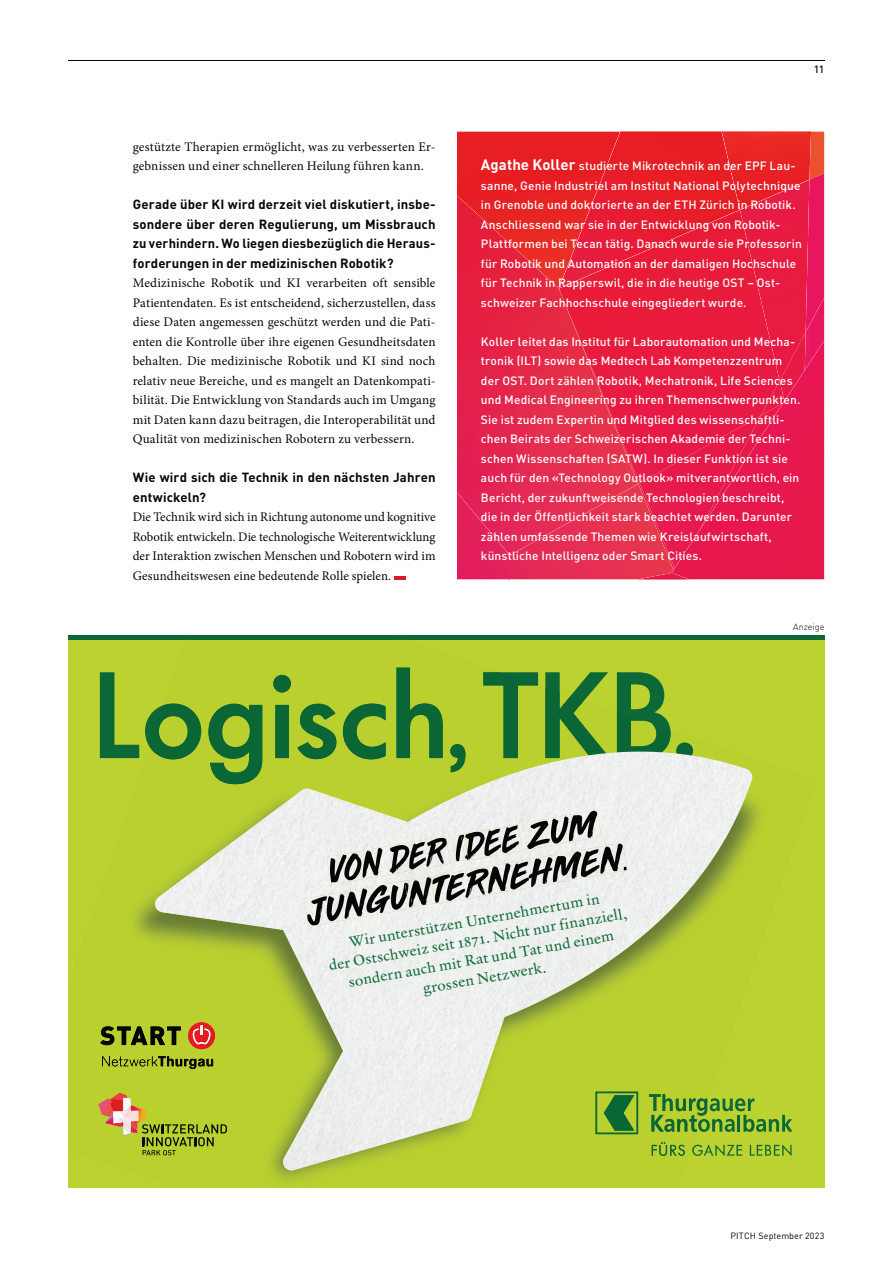
<style>
.page{position:relative;width:893px;height:1263px;background:#fff}
.page>*{position:absolute;margin:0;border:0;box-sizing:border-box;transform-origin:0 0}
.t1{font:15px/19.5px "Verdigris MVB Pro Text";color:#0c6937;text-align:center}
.t2{font:13.05px/19.5px "Minion Pro";letter-spacing:.01em;color:#070804;text-align:justify}
.t3{font:700 13.05px/19.5px "DINOT";letter-spacing:.01em;color:#070804;text-align:justify}
.t4{font:500 12px/19.5px "DINOT";letter-spacing:.01em;color:#fff}
.t5{font:500 10.5px "DINOT";color:#070804}
.t6{font:9px "DINOT";letter-spacing:.015em;color:#070804}
.t7{font:300 9px "DINOT";letter-spacing:.005em;color:#070804}
.s1{font-weight:700;font-size:15px}
</style>
<div class="page">
<hr style="left:68px;top:60px;width:756px;height:1px;background:#070804">
<img style="left:811px;top:131px;width:13px;height:42px">
<img style="left:457px;top:555px;width:52px;height:25px">
<div style="left:509px;top:555px;width:128px;height:25px;background:#e52d55"></div>
<div style="left:809px;top:173px;width:15px;height:124px;background:#e81660"></div>
<img style="left:457px;top:289px;width:180px;height:266px">
<img style="left:457px;top:131px;width:102px;height:158px">
<div style="left:620px;top:131px;width:101px;height:79px;background:#e81e24"></div>
<img style="left:559px;top:131px;width:61px;height:79px">
<img style="left:559px;top:289px;width:181px;height:194px">
<img style="left:559px;top:210px;width:181px;height:79px">
<img style="left:740px;top:131px;width:71px;height:79px">
<img style="left:721px;top:131px;width:19px;height:79px">
<img style="left:740px;top:180px;width:69px;height:160px">
<div style="left:740px;top:210px;width:40px;height:130px;background:#e81b40"></div>
<img style="left:637px;top:340px;width:34px;height:240px">
<svg style="left:805px;top:297px;width:20px;height:73px"></svg>
<img style="left:671px;top:340px;width:153px;height:240px">
<hr style="left:394px;top:576px;width:12px;height:4px;background:#d31f25">
<div style="left:68px;top:636px;width:756px;height:552px;background:#bbd231"></div>
<hr style="left:68px;top:636px;width:756px;height:4px;background:#0c6937">
<svg style="left:100px;top:672px;width:565px;height:87px"></svg>
<img style="left:138px;top:667px;width:272px;height:92px">
<img style="left:606px;top:710px;width:153px;height:99px">
<img style="left:655px;top:809px;width:138px;height:347px">
<img style="left:588px;top:950px;width:67px;height:206px">
<img style="left:105px;top:784px;width:134px;height:372px">
<img style="left:170px;top:926px;width:56px;height:230px">
<img style="left:226px;top:970px;width:60px;height:210px">
<img style="left:283px;top:1034px;width:41px;height:147px">
<img style="left:149px;top:668px;width:457px;height:116px">
<img style="left:450px;top:744px;width:15px;height:23px">
<svg style="left:652px;top:1142px;width:33px;height:14px"></svg>
<img style="left:595px;top:1092px;width:43px;height:42px">
<svg style="left:649px;top:1094px;width:143px;height:38px"></svg>
<img style="left:100px;top:1026px;width:14px;height:19px">
<img style="left:117px;top:1026px;width:31px;height:19px">
<img style="left:150px;top:1026px;width:15px;height:19px">
<img style="left:167px;top:1026px;width:14px;height:19px">
<svg style="left:102px;top:1056px;width:111px;height:13px"></svg>
<img style="left:188px;top:1022px;width:27px;height:27px">
<svg style="left:192px;top:1025px;width:19px;height:19px"></svg>
<img style="left:98px;top:1100px;width:7px;height:16px">
<svg style="left:105px;top:1093px;width:122px;height:62px"></svg>
<img style="left:487px;top:752px;width:265px;height:198px">
<img style="left:347px;top:767px;width:187px;height:269px">
<img style="left:286px;top:790px;width:185px;height:381px">
<img style="left:204px;top:788px;width:200px;height:182px">
<img style="left:155px;top:897px;width:7px;height:15px">
<img style="left:454px;top:904px;width:134px;height:117px">
<img style="left:571px;top:937px;width:54px;height:48px">
<img style="left:292px;top:949px;width:62px;height:71px">
<img style="left:409px;top:1003px;width:95px;height:134px">
<img style="left:326px;top:1016px;width:11px;height:16px">
<img style="left:283px;top:1126px;width:19px;height:43px">
<img style="left:327px;top:836px;width:124px;height:44px">
<img style="left:330px;top:853px;width:31px;height:27px">
<img style="left:452px;top:835px;width:4px;height:8px">
<img style="left:456px;top:835px;width:5px;height:8px">
<img style="left:461px;top:824px;width:61px;height:19px">
<img style="left:465px;top:832px;width:20px;height:11px">
<img style="left:461px;top:834px;width:7px;height:9px">
<img style="left:523px;top:810px;width:78px;height:33px">
<img style="left:527px;top:817px;width:41px;height:26px">
<img style="left:304px;top:880px;width:109px;height:47px">
<img style="left:307px;top:896px;width:20px;height:30px">
<img style="left:408px;top:877px;width:27px;height:30px">
<img style="left:409px;top:877px;width:22px;height:30px">
<img style="left:404px;top:881px;width:9px;height:27px">
<img style="left:409px;top:881px;width:4px;height:26px">
<img style="left:431px;top:843px;width:196px;height:61px">
<img style="left:432px;top:874px;width:33px;height:29px">
<svg style="left:431px;top:877px;width:1px;height:26px"></svg>
<img style="left:432px;top:877px;width:3px;height:26px">
<svg style="left:623px;top:866px;width:4px;height:5px"></svg>
<p class="t2" style="left:133px;top:138px;width:304px">gestützte Therapien ermöglicht, was zu verbesserten Er&shy;gebnissen und einer schnelleren Heilung führen kann.</p>
<p class="t3" style="left:133px;top:196px;width:304px">Gerade über KI wird derzeit viel diskutiert, insbe&shy;sondere über deren Regulierung, um Missbrauch zu verhindern. Wo liegen diesbezüglich die Heraus&shy;forderungen in der medizinischen Robotik?</p>
<p class="t2" style="left:133px;top:274px;width:304px">Medizinische Robotik und KI verarbeiten oft sensible Patientendaten. Es ist entscheidend, sicherzustellen, dass diese Daten angemessen geschützt werden und die Pati&shy;enten die Kontrolle über ihre eigenen Gesundheitsdaten behalten. Die medizinische Robotik und KI sind noch relativ neue Bereiche, und es mangelt an Datenkompati&shy;bilität. Die Entwicklung von Standards auch im Umgang mit Daten kann dazu beitragen, die Interoperabilität und Qualität von medizinischen Robotern zu verbessern.</p>
<p class="t3" style="left:133px;top:469px;width:304px">Wie wird sich die Technik in den nächsten Jahren entwickeln?</p>
<p class="t2" style="left:133px;top:508px;width:304px">Die Technik wird sich in Richtung autonome und kognitive Robotik entwickeln. Die technologische Weiterentwicklung der Interaktion zwischen Menschen und Robotern wird im Gesundheitswesen eine bedeutende Rolle spielen.</p>
<p class="t5" style="left:814px;top:65px;width:12px">11</p>
<p class="t4" style="left:481px;top:157px;width:322px"><span class="s1">Agathe Koller</span> studierte Mikrotechnik an der EPF Lau&shy;sanne, Genie Industriel am Institut National Polytechnique in Grenoble und doktorierte an der ETH Zürich in Robotik.<br>Anschliessend war sie in der Entwicklung von Robotik-Plattformen bei Tecan tätig. Danach wurde sie Professorin für Robotik und Automation an der damaligen Hochschule für Technik in Rapperswil, die in die heutige OST – Ost&shy;schweizer Fachhochschule eingegliedert wurde.</p>
<p class="t4" style="left:481px;top:333px;width:321px">Koller leitet das Institut für Laborautomation und Mecha&shy;tronik (ILT) sowie das Medtech Lab Kompetenzzentrum der OST. Dort zählen Robotik, Mechatronik, Life Sciences und Medical Engineering zu ihren Themenschwerpunkten.<br>Sie ist zudem Expertin und Mitglied des wissenschaftli&shy;chen Beirats der Schweizerischen Akademie der Techni&shy;schen Wissenschaften (SATW). In dieser Funktion ist sie auch für den «Technology Outlook» mitverantwortlich, ein Bericht, der zukunftweisende Technologien beschreibt, die in der Öffentlichkeit stark beachtet werden. Darunter zählen umfassende Themen wie Kreislaufwirtschaft, künstliche Intelligenz oder Smart Cities.</p>
<p class="t7" style="left:793px;top:621px;width:33px">Anzeige</p>
<p class="t1" style="left:324px;top:938px;width:304px;rotate:-10deg">Wir unterstützen Unternehmertum in<br>der Ostschweiz seit 1871. Nicht nur finanziell, sondern auch mit Rat und Tat und einem grossen Netzwerk.</p>
<p class="t6" style="left:730px;top:1231px;width:96px">PITCH September 2023</p>
</div>
